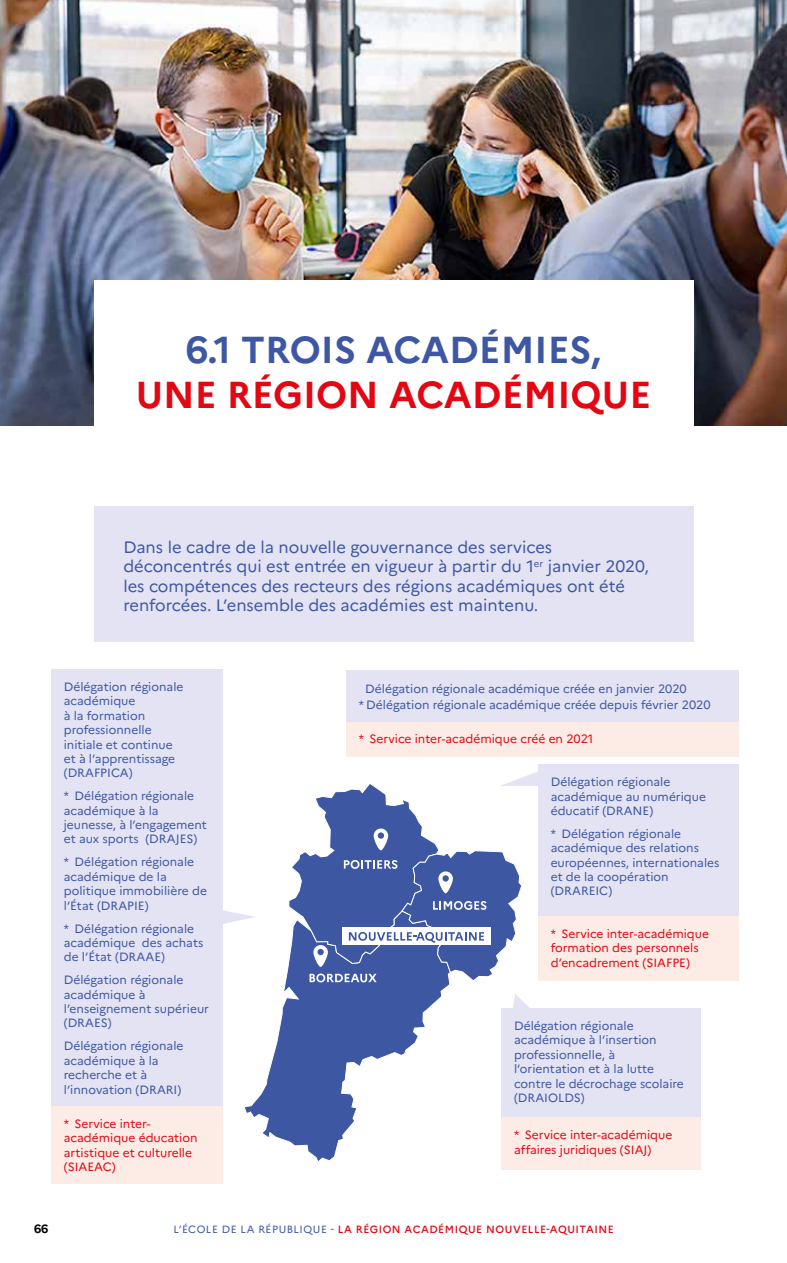
<style>
.page{position:relative;width:787px;height:1263px;background:#fff}
.page>*{position:absolute;margin:0;border:0;box-sizing:border-box;transform-origin:0 0}
.t1{font:700 37.5px "Marianne";color:#e30613}
.t2{font:700 37.5px "Marianne";color:#3e57a3}
.t3{font:16.5px/19.5px "Marianne";color:#3e57a3}
.t4{font:12px/14.4px "Marianne";color:#3e57a3}
.t5{font:12px/14.4px "Marianne";color:#e30613}
.t6{font:700 12px "Marianne";color:#000}
.t7{font:500 10.5px "Marianne";letter-spacing:.05em;color:#e30613}
.s1{font-weight:400;color:#3e57a3}
</style>
<div class="page">
<div style="left:94px;top:506px;width:599px;height:136px;background:#e3e3f3"></div>
<svg style="left:245px;top:968px;width:205px;height:193px"></svg>
<svg style="left:288px;top:771px;width:250px;height:211px"></svg>
<div style="left:501px;top:1008px;width:200px;height:110px;background:#e3e3f3"></div>
<svg style="left:513px;top:994px;width:16px;height:14px"></svg>
<svg style="left:223px;top:910px;width:31px;height:14px"></svg>
<div style="left:501px;top:1118px;width:200px;height:52px;background:#fdece5"></div>
<div style="left:51px;top:669px;width:172px;height:437px;background:#e3e3f3"></div>
<div style="left:538px;top:916px;width:200px;height:65px;background:#fdece5"></div>
<div style="left:538px;top:764px;width:200px;height:152px;background:#e3e3f3"></div>
<div style="left:51px;top:1106px;width:171px;height:78px;background:#fdece5"></div>
<div style="left:346px;top:721px;width:392px;height:36px;background:#fdece5"></div>
<div style="left:346px;top:671px;width:392px;height:51px;background:#e3e3f3"></div>
<img style="left:0;top:0;width:787px;height:425px">
<div style="left:94px;top:281px;width:599px;height:155px;background:#fff"></div>
<h1 class="t2" style="left:186px;top:327px;width:417px">6.1 TROIS ACADÉMIES,</h1>
<h1 class="t1" style="left:136px;top:372px;width:517px">UNE RÉGION ACADÉMIQUE</h1>
<h2 class="t3" style="left:123px;top:537px;width:527px">Dans le cadre de la nouvelle gouvernance des services déconcentrés qui est entrée en vigueur à partir du 1<sup>er</sup> janvier 2020, les compétences des recteurs des régions académiques ont été renforcées. L’ensemble des académies est maintenu.</h2>
<p class="t4" style="left:64px;top:679px;width:121px">Délégation régionale académique<br>à la formation professionnelle initiale et continue et à l’apprentissage (DRAFPICA)</p>
<p class="t4" style="left:64px;top:789px;width:145px">* Délégation régionale académique à la jeunesse, à l’engagement et aux sports (DRAJES)</p>
<p class="t4" style="left:64px;top:855px;width:145px">* Délégation régionale académique de la politique immobilière de l’État (DRAPIE)</p>
<p class="t4" style="left:64px;top:921px;width:141px">* Délégation régionale académique des achats de l’État (DRAAE)</p>
<p class="t4" style="left:64px;top:973px;width:147px">Délégation régionale académique à l’enseignement supérieur (DRAES)</p>
<p class="t4" style="left:64px;top:1039px;width:121px">Délégation régionale académique à la recherche et à l’innovation (DRARI)</p>
<p class="t5" style="left:64px;top:1116px;width:135px">* Service inter&shy;académique éducation artistique et culturelle (SIAEAC)</p>
<p class="t4" style="left:359px;top:680px;width:353px;line-height:16px;text-indent:6px">Délégation régionale académique créée en janvier 2020<br>* Délégation régionale académique créée depuis février 2020</p>
<p class="t5" style="left:359px;top:731px;width:236px">* Service inter-académique créé en 2021</p>
<p class="t4" style="left:551px;top:775px;width:157px">Délégation régionale académique au numérique éducatif (DRANE)</p>
<p class="t4" style="left:551px;top:826px;width:170px">* Délégation régionale académique des relations européennes, internationales et de la coopération (DRAREIC)</p>
<p class="t5" style="left:551px;top:926px;width:160px">* Service inter-académique formation des personnels d’encadrement (SIAFPE)</p>
<p class="t4" style="left:514px;top:1018px;width:171px">Délégation régionale académique à l’insertion professionnelle, à l’orientation et à la lutte contre le décrochage scolaire (DRAIOLDS)</p>
<p class="t5" style="left:514px;top:1128px;width:160px">* Service inter-académique affaires juridiques (SIAJ)</p>
<p class="t6" style="left:34px;top:1221px;width:16px">66</p>
<p class="t7" style="left:173px;top:1222px;width:441px"><span class="s1">L’ÉCOLE DE LA RÉPUBLIQUE -</span> LA RÉGION ACADÉMIQUE NOUVELLE-AQUITAINE</p>
</div>
